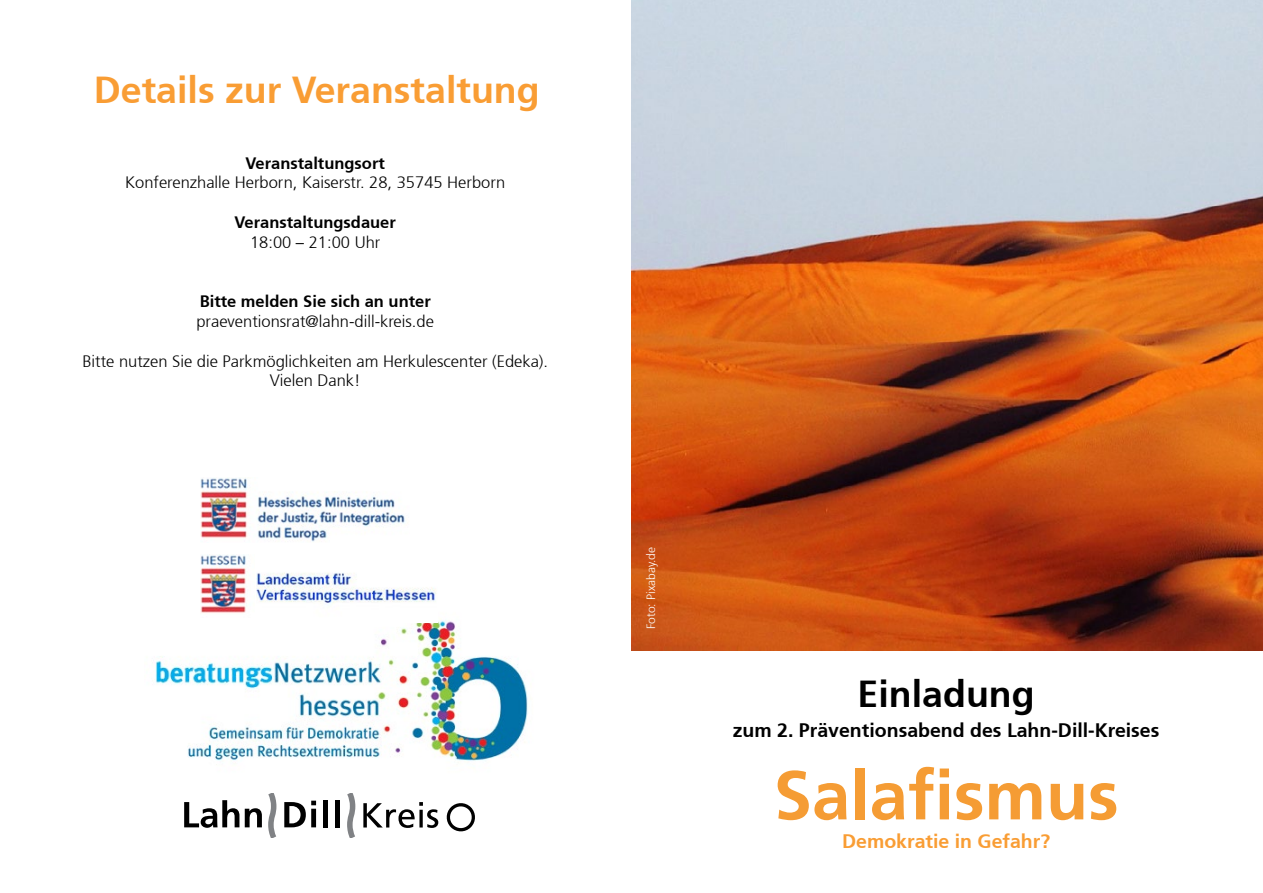
<style>
.page{position:relative;width:1263px;height:893px;background:#fff}
.page>*{position:absolute;margin:0;border:0;box-sizing:border-box;transform-origin:0 0}
.t1{font:700 69px "Frutiger";color:#f59c34}
.t2{font:700 37.5px "Frutiger";color:#f99d34}
.t3{font:700 37.5px "Frutiger";color:#000}
.t4{font:700 19.5px "Frutiger";color:#000}
.t5{font:700 19.5px "Frutiger";color:#f99d34}
.t6{font:300 16.5px/19.8px "Frutiger";color:#000;text-align:center}
.t7{font:700 16.5px "Frutiger";color:#000}
.t8{font:300 12px "Frutiger";color:#fff}
</style>
<div class="page">
<img style="left:155px;top:600px;width:373px;height:161px">
<img style="left:631px;top:0;width:632px;height:651px">
<img style="left:201px;top:478px;width:204px;height:64px">
<svg style="left:284px;top:801px;width:32px;height:26px"></svg>
<div style="left:323px;top:800px;width:5px;height:27px;background:#000"></div>
<hr style="left:335px;top:800px;width:4px;height:27px;background:#000">
<svg style="left:268px;top:793px;width:8px;height:45px"></svg>
<svg style="left:347px;top:793px;width:8px;height:45px"></svg>
<svg style="left:184px;top:800px;width:55px;height:28px"></svg>
<svg style="left:245px;top:808px;width:17px;height:19px"></svg>
<svg style="left:363px;top:802px;width:75px;height:26px"></svg>
<svg style="left:446px;top:803px;width:29px;height:29px"></svg>
<img style="left:201px;top:554px;width:53px;height:63px">
<img style="left:257px;top:572px;width:180px;height:50px">
<h2 class="t2" style="left:94px;top:68px;width:447px">Details zur Veranstaltung</h2>
<p class="t7" style="left:245px;top:153px;width:141px">Veranstaltungsort</p>
<p class="t6" style="left:125px;top:173px;width:382px">Konferenzhalle Herborn, Kaiserstr. 28, 35745 Herborn</p>
<p class="t7" style="left:234px;top:212px;width:163px">Veranstaltungsdauer</p>
<p class="t6" style="left:250px;top:232px;width:132px">18:00 – 21:00 Uhr</p>
<p class="t7" style="left:200px;top:292px;width:233px">Bitte melden Sie sich an unter</p>
<p class="t6" style="left:196px;top:312px;width:239px">praeventionsrat@lahn-dill-kreis.de</p>
<p class="t6" style="left:82px;top:351px;width:467px">Bitte nutzen Sie die Parkmöglichkeiten am Herkulescenter (Edeka).<br>Vielen Dank!</p>
<p class="t8" style="left:644px;top:629px;width:84px;rotate:-90deg">Foto: Pixabay.de</p>
<h2 class="t3" style="left:858px;top:672px;width:179px">Einladung</h2>
<p class="t4" style="left:733px;top:719px;width:428px">zum 2. Präventionsabend des Lahn-Dill-Kreises</p>
<h1 class="t1" style="left:774px;top:755px;width:347px">Salafismus</h1>
<p class="t5" style="left:842px;top:830px;width:210px">Demokratie in Gefahr?</p>
</div>
